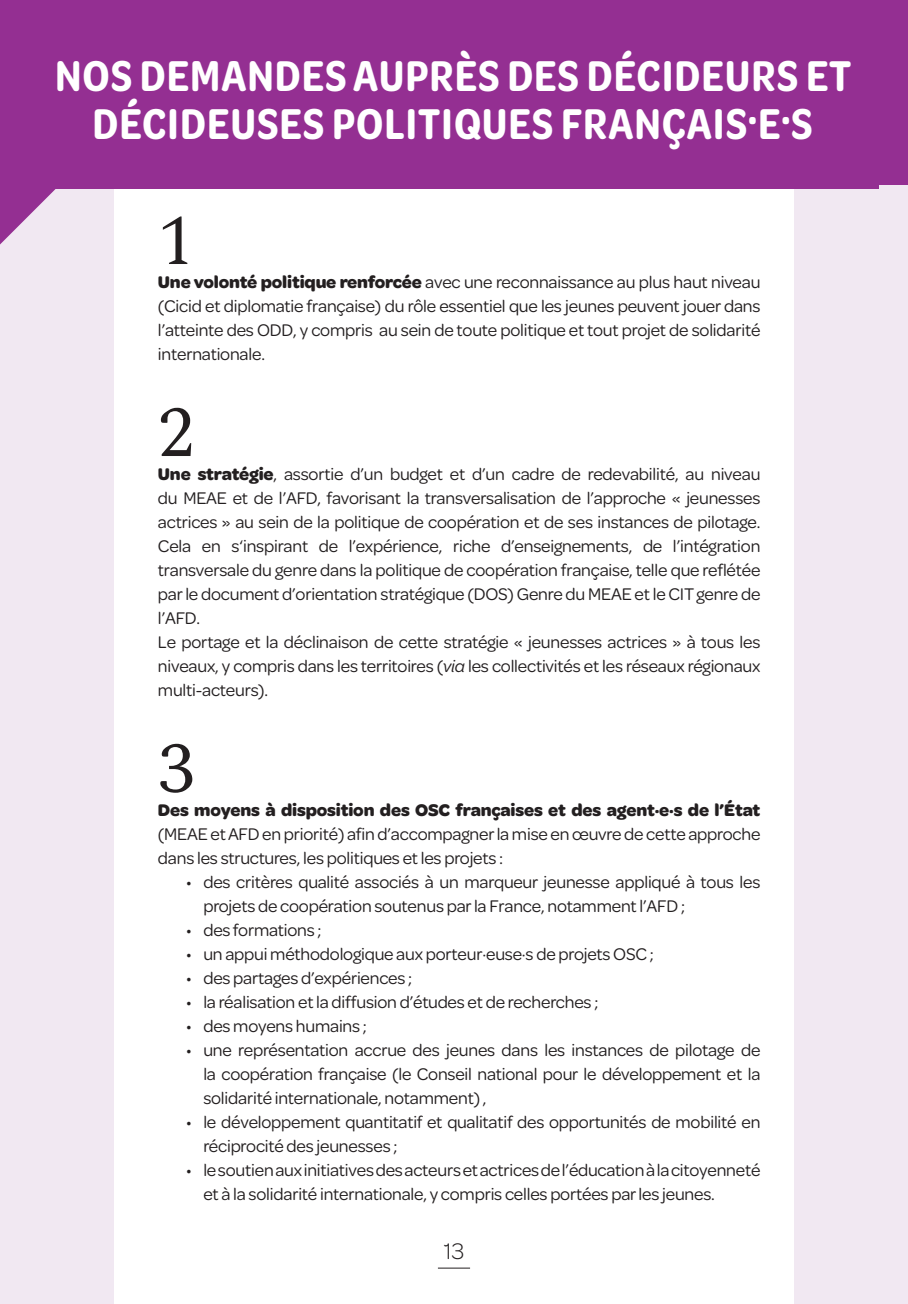
<style>
.page{position:relative;width:908px;height:1304px;background:#fff}
.page>*{position:absolute;margin:0;border:0;box-sizing:border-box;transform-origin:0 0}
.TXT_Courant{font:72px "Spectral";color:#231f20}
.t1{font:600 46px/48px "Omnes Cond";letter-spacing:.02em;color:#fff;text-align:center}
.t2{font:300 24px "Omnes";color:#231f20}
.TXT_Courant-2{font:18px/24px "Omnes";letter-spacing:-.01em;color:#231f20;text-align:justify}
.s1{font-weight:700}
.s2{font-style:italic}
</style>
<div class="page">
<hr style="left:437px;top:1268px;width:33px;height:1px;background:#231f20">
<div style="left:0;top:184px;width:113px;height:1120px;background:#f0e6f1"></div>
<div style="left:794px;top:184px;width:113px;height:1120px;background:#f0e6f1"></div>
<div style="left:0;top:0;width:907px;height:184px;background:#942f92"></div>
<div style="left:27px;top:47px;width:850px;height:141px;background:#942f92"></div>
<svg style="left:0;top:184px;width:60px;height:60px"></svg>
<p class="t1" style="left:55px;top:49px;width:797px">NOS DEMANDES AUPRÈS DES DÉCIDEURS ET<br>DÉCIDEUSES POLITIQUES FRANÇAIS·E·S</p>
<p class="TXT_Courant" style="left:158px;top:188px;width:37px">1</p>
<p class="TXT_Courant-2" style="left:158px;top:269px;width:603px"><span class="s1">Une volonté politique renforcée</span> avec une reconnaissance au plus haut niveau (Cicid et diplomatie française) du rôle essentiel que les jeunes peuvent jouer dans l’atteinte des ODD, y compris au sein de toute politique et tout projet de solidarité internationale.</p>
<p class="TXT_Courant" style="left:158px;top:380px;width:37px">2</p>
<p class="TXT_Courant-2" style="left:158px;top:461px;width:603px"><span class="s1">Une stratégie</span>, assortie d’un budget et d’un cadre de redevabilité, au niveau du MEAE et de l’AFD, favorisant la transversalisation de l’approche « jeunesses actrices » au sein de la politique de coopération et de ses instances de pilotage.<br>Cela en s‘inspirant de l’expérience, riche d’enseignements, de l’intégration transversale du genre dans la politique de coopération française, telle que reflétée par le document d’orientation stratégique (DOS) Genre du MEAE et le CIT genre de l’AFD.</p>
<p class="TXT_Courant-2" style="left:158px;top:629px;width:603px">Le portage et la déclinaison de cette stratégie « jeunesses actrices » à tous les niveaux, y compris dans les territoires (<span class="s2">via</span> les collectivités et les réseaux régionaux multi-acteurs).</p>
<p class="TXT_Courant" style="left:158px;top:716px;width:37px">3</p>
<p class="TXT_Courant-2" style="left:158px;top:797px;width:603px"><span class="s1">Des moyens à disposition des OSC françaises et des agent·e·s de l’État </span>(MEAE et AFD en priorité) afin d’accompagner la mise en œuvre de cette approche dans les structures, les politiques et les projets :</p>
<p class="TXT_Courant-2" style="left:203px;top:869px;width:558px;text-indent:-17px">• des critères qualité associés à un marqueur jeunesse appliqué à tous les projets de coopération soutenus par la France, notamment l’AFD ;</p>
<p class="TXT_Courant-2" style="left:186px;top:917px;width:137px">• des formations ;</p>
<p class="TXT_Courant-2" style="left:186px;top:941px;width:469px">• un appui méthodologique aux porteur·euse·s de projets OSC ;</p>
<p class="TXT_Courant-2" style="left:186px;top:965px;width:227px">• des partages d’expériences ;</p>
<p class="TXT_Courant-2" style="left:186px;top:989px;width:413px">• la réalisation et la diffusion d’études et de recherches ;</p>
<p class="TXT_Courant-2" style="left:186px;top:1013px;width:182px">• des moyens humains ;</p>
<p class="TXT_Courant-2" style="left:203px;top:1037px;width:558px;text-indent:-17px">• une représentation accrue des jeunes dans les instances de pilotage de la coopération française (le Conseil national pour le développement et la solidarité internationale, notamment) ,</p>
<p class="TXT_Courant-2" style="left:203px;top:1109px;width:558px;text-indent:-17px">• le développement quantitatif et qualitatif des opportunités de mobilité en réciprocité des jeunesses ;</p>
<p class="TXT_Courant-2" style="left:203px;top:1157px;width:558px;text-indent:-17px">• le soutien aux initiatives des acteurs et actrices de l’éducation à la citoyenneté et à la solidarité internationale, y compris celles portées par les jeunes.</p>
<h3 class="t2" style="left:443px;top:1235px;width:22px">13</h3>
</div>
